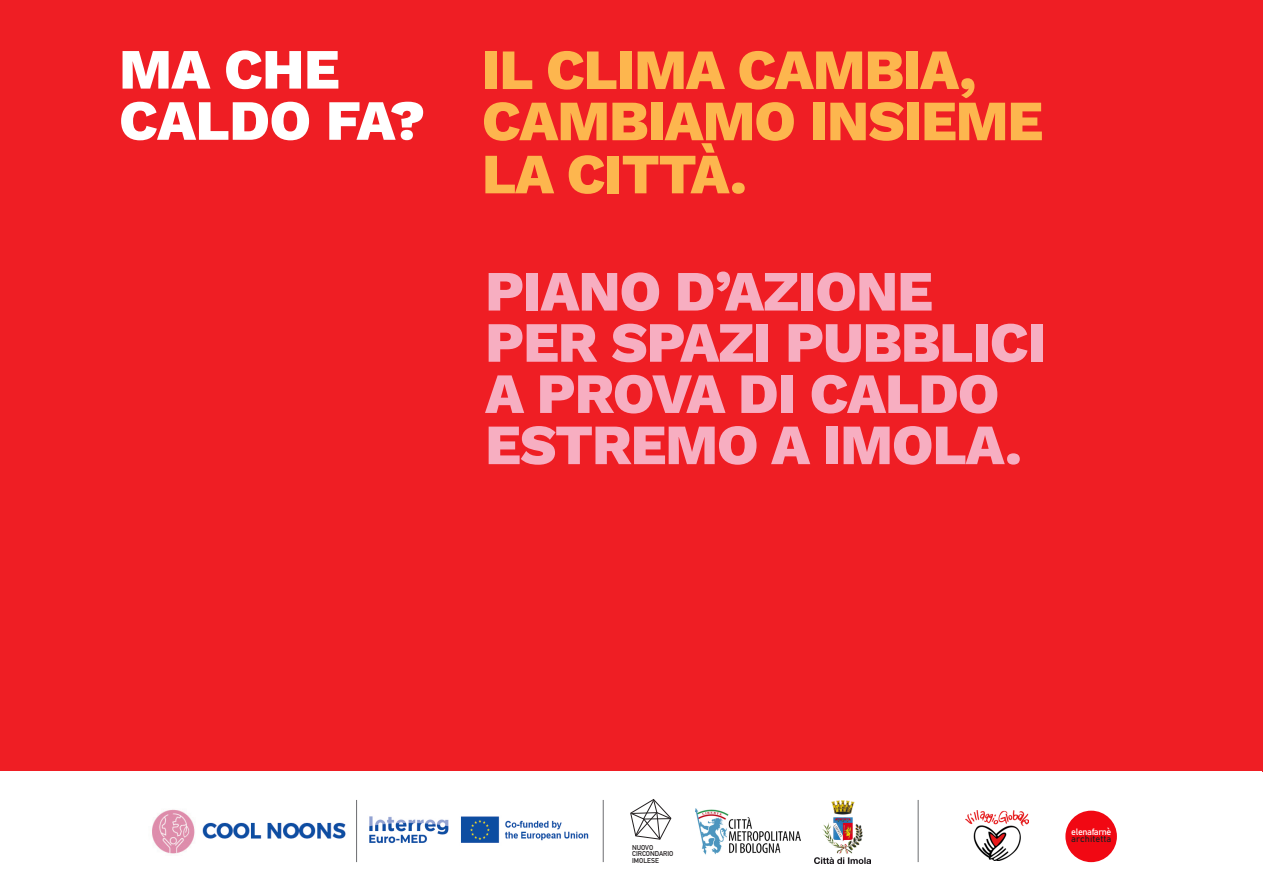
<style>
.page{position:relative;width:1263px;height:893px;background:#fff}
.page>*{position:absolute;margin:0;border:0;box-sizing:border-box;transform-origin:0 0}
.t1{font:800 56.85px "Work Sans";letter-spacing:-.02em;color:#f7aec1}
.t2{font:800 56.85px "Work Sans";letter-spacing:-.02em;color:#fdb64e}
.t3{font:800 56.85px "Work Sans";letter-spacing:-.01em;color:#fff}
.t4{font:9.15px "Bahnschrift";letter-spacing:-.045em;color:#fff}
.t5{font:9.15px "Bahnschrift";letter-spacing:.01em;color:#231f20}
.t6{font:700 6.9px "DIN Alternate";color:#231f20}
</style>
<div class="page">
<div style="left:0;top:0;width:1263px;height:771px;background:#ef1e24"></div>
<img style="left:814px;top:800px;width:56px;height:64px">
<svg style="left:630px;top:799px;width:42px;height:41px"></svg>
<img style="left:695px;top:808px;width:106px;height:47px">
<img style="left:152px;top:809px;width:43px;height:45px">
<img style="left:202px;top:822px;width:144px;height:17px">
<img style="left:369px;top:816px;width:220px;height:28px">
<hr style="left:356px;top:800px;width:1px;height:62px;background:#6c6d70">
<hr style="left:603px;top:800px;width:1px;height:62px;background:#6c6d70">
<div style="left:1065px;top:811px;width:52px;height:51px;background:#f10813;border-radius:50%"></div>
<img style="left:966px;top:811px;width:62px;height:49px">
<hr style="left:918px;top:800px;width:1px;height:62px;background:#6c6d70">
<p class="t3" style="left:119px;top:37px;width:222px">MA CHE</p>
<p class="t3" style="left:119px;top:88px;width:308px">CALDO FA?</p>
<p class="t2" style="left:482px;top:37px;width:496px">IL CLIMA CAMBIA,</p>
<p class="t2" style="left:482px;top:88px;width:563px">CAMBIAMO INSIEME</p>
<p class="t2" style="left:482px;top:141px;width:266px">LA CITTÀ.</p>
<p class="t1" style="left:485px;top:258px;width:449px">PIANO D’AZIONE</p>
<p class="t1" style="left:485px;top:310px;width:562px">PER SPAZI PUBBLICI</p>
<p class="t1" style="left:485px;top:361px;width:516px">A PROVA DI CALDO</p>
<p class="t1" style="left:485px;top:412px;width:538px">ESTREMO A IMOLA.</p>
<p class="t6" style="left:632px;top:843px;width:23px">NUOVO</p>
<p class="t6" style="left:632px;top:849px;width:43px">CIRCONDARIO</p>
<p class="t6" style="left:632px;top:855px;width:28px">IMOLESE</p>
<p class="t4" style="left:1071px;top:825px;width:42px">elenafarnè</p>
<p class="t5" style="left:1071px;top:832px;width:42px">architetta</p>
</div>
